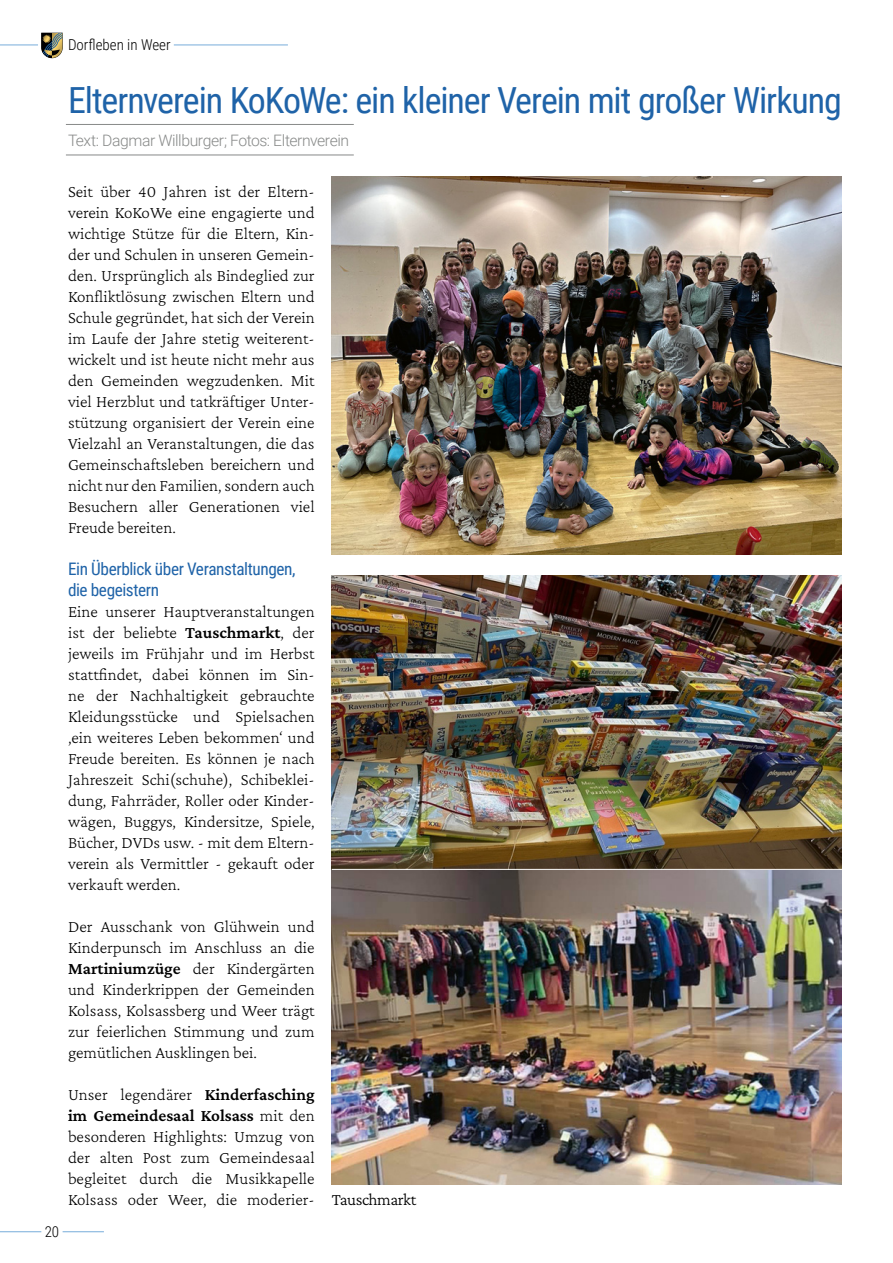
<style>
.page{position:relative;width:893px;height:1263px;background:#fff}
.page>*{position:absolute;margin:0;border:0;box-sizing:border-box;transform-origin:0 0}
.t1{font:36px "Roboto Condensed";letter-spacing:-.03em;color:#1f63a8}
.p_p{font:200 17.25px/21px "Crimson Pro";color:#000;text-align:justify}
.p_inter{font:17.25px/21px "Roboto Condensed";letter-spacing:-.02em;color:#1f63a8}
.caption_left{font:300 17.25px "Crimson Pro";letter-spacing:-.025em;color:#000}
.src{font:300 15.75px "Roboto";letter-spacing:-.03em;color:#878988}
.t2{font:300 15px "Roboto Condensed";color:#000}
.s1{font-weight:600}
</style>
<div class="page">
<img style="left:332px;top:176px;width:510px;height:378px">
<img style="left:332px;top:575px;width:510px;height:609px">
<hr style="left:66px;top:124px;width:288px;height:1px;background:#878988">
<hr style="left:66px;top:155px;width:288px;height:1px;background:#878988">
<hr style="left:332px;top:869px;width:510px;height:1px;background:#fff">
<hr style="left:0;top:45px;width:38px;height:1px;background:#77acda">
<hr style="left:174px;top:45px;width:114px;height:1px;background:#77acda">
<svg style="left:41px;top:33px;width:22px;height:25px"></svg>
<hr style="left:0;top:1231px;width:41px;height:1px;background:#77acda">
<hr style="left:63px;top:1231px;width:41px;height:1px;background:#77acda">
<p class="t2" style="left:68px;top:34px;width:104px">Dorfleben in Weer</p>
<p class="t2" style="left:45px;top:1221px;width:16px">20</p>
<p class="t1" style="left:68px;top:75px;width:775px">Elternverein KoKoWe: ein kleiner Verein mit großer Wirkung</p>
<p class="src" style="left:68px;top:129px;width:283px">Text: Dagmar Willburger; Fotos: Elternverein</p>
<p class="p_p" style="left:68px;top:181px;width:248px">Seit über 40 Jahren ist der Eltern&shy;verein KoKoWe eine engagierte und wichtige Stütze für die Eltern, Kin&shy;der und Schulen in unseren Gemein&shy;den. Ursprünglich als Bindeglied zur Konfliktlösung zwischen Eltern und Schule gegründet, hat sich der Verein im Laufe der Jahre stetig weiterent&shy;wickelt und ist heute nicht mehr aus den Gemeinden wegzudenken. Mit viel Herzblut und tatkräftiger Unter&shy;stützung organisiert der Verein eine Vielzahl an Veranstaltungen, die das Gemeinschaftsleben bereichern und nicht nur den Familien, sondern auch Besuchern aller Generationen viel Freude bereiten.</p>
<p class="p_inter" style="left:68px;top:558px;width:229px">Ein Überblick über Veranstaltungen, die begeistern</p>
<p class="p_p" style="left:68px;top:601px;width:248px">Eine unserer Hauptveranstaltungen ist der beliebte <span class="s1">Tauschmarkt</span>, der jeweils im Frühjahr und im Herbst stattfindet, dabei können im Sin&shy;ne der Nachhaltigkeit gebrauchte Kleidungsstücke und Spielsachen ‚ein weiteres Leben bekommen‘ und Freude bereiten. Es können je nach Jahreszeit Schi(schuhe), Schibeklei&shy;dung, Fahrräder, Roller oder Kinder&shy;wägen, Buggys, Kindersitze, Spiele, Bücher, DVDs usw. - mit dem Eltern&shy;verein als Vermittler - gekauft oder verkauft werden.</p>
<p class="p_p" style="left:68px;top:916px;width:248px">Der Ausschank von Glühwein und Kinderpunsch im Anschluss an die <span class="s1">Martiniumzüge</span> der Kindergärten und Kinderkrippen der Gemeinden Kolsass, Kolsassberg und Weer trägt zur feierlichen Stimmung und zum gemütlichen Ausklingen bei.</p>
<p class="p_p" style="left:68px;top:1084px;width:248px">Unser legendärer <span class="s1">Kinderfasching im Gemeindesaal Kolsass</span> mit den besonderen Highlights: Umzug von der alten Post zum Gemeindesaal begleitet durch die Musikkapelle Kolsass oder Weer, die moderier-</p>
<p class="caption_left" style="left:332px;top:1189px;width:86px">Tauschmarkt</p>
</div>
